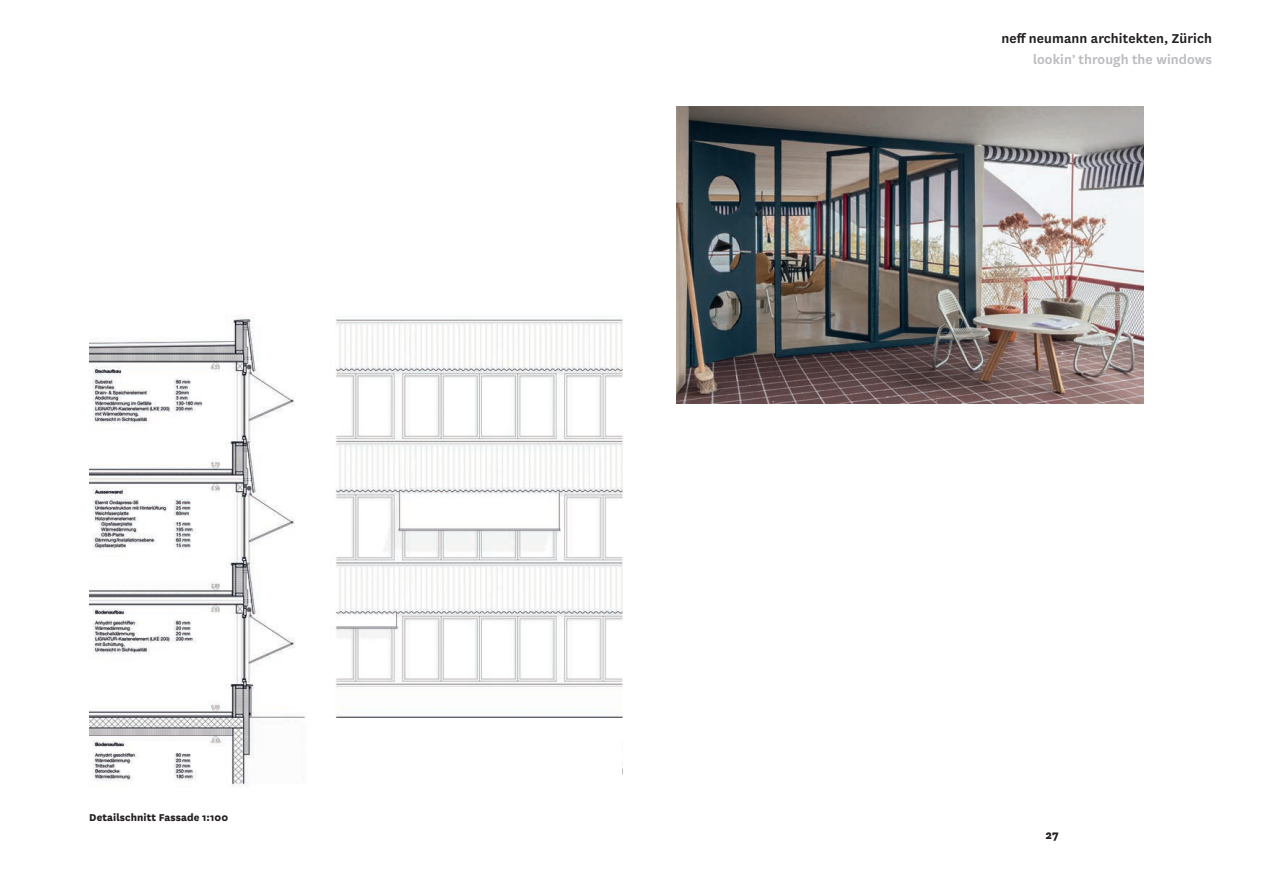
<style>
.page{position:relative;width:1263px;height:893px;background:#fff}
.page>*{position:absolute;margin:0;border:0;box-sizing:border-box;transform-origin:0 0}
.t1{font:600 15px/21.3px "National";letter-spacing:.005em;color:#231f20;text-align:right}
.t2{font:800 13.5px "National";color:#231f20}
.Legende{font:800 11.7px "National";letter-spacing:.005em;color:#231f20}
.s1{color:#bcbdc0}
.s2{font-size:13.5px;color:#bcbdc0}
</style>
<div class="page">
<img style="left:89px;top:315px;width:533px;height:472px">
<div style="left:466px;top:724px;width:156px;height:102px;background:#fff"></div>
<img style="left:676px;top:106px;width:468px;height:298px">
<p class="Legende" style="left:89px;top:809px;width:140px">Detailschnitt Fassade 1:100</p>
<p class="t1" style="left:1001px;top:26px;width:212px">neff neumann architekten, Zürich <span class="s1">lookin</span><span class="s2">’</span> <span class="s1">through the windows</span></p>
<p class="t2" style="left:1045px;top:825px;width:15px">27</p>
</div>
